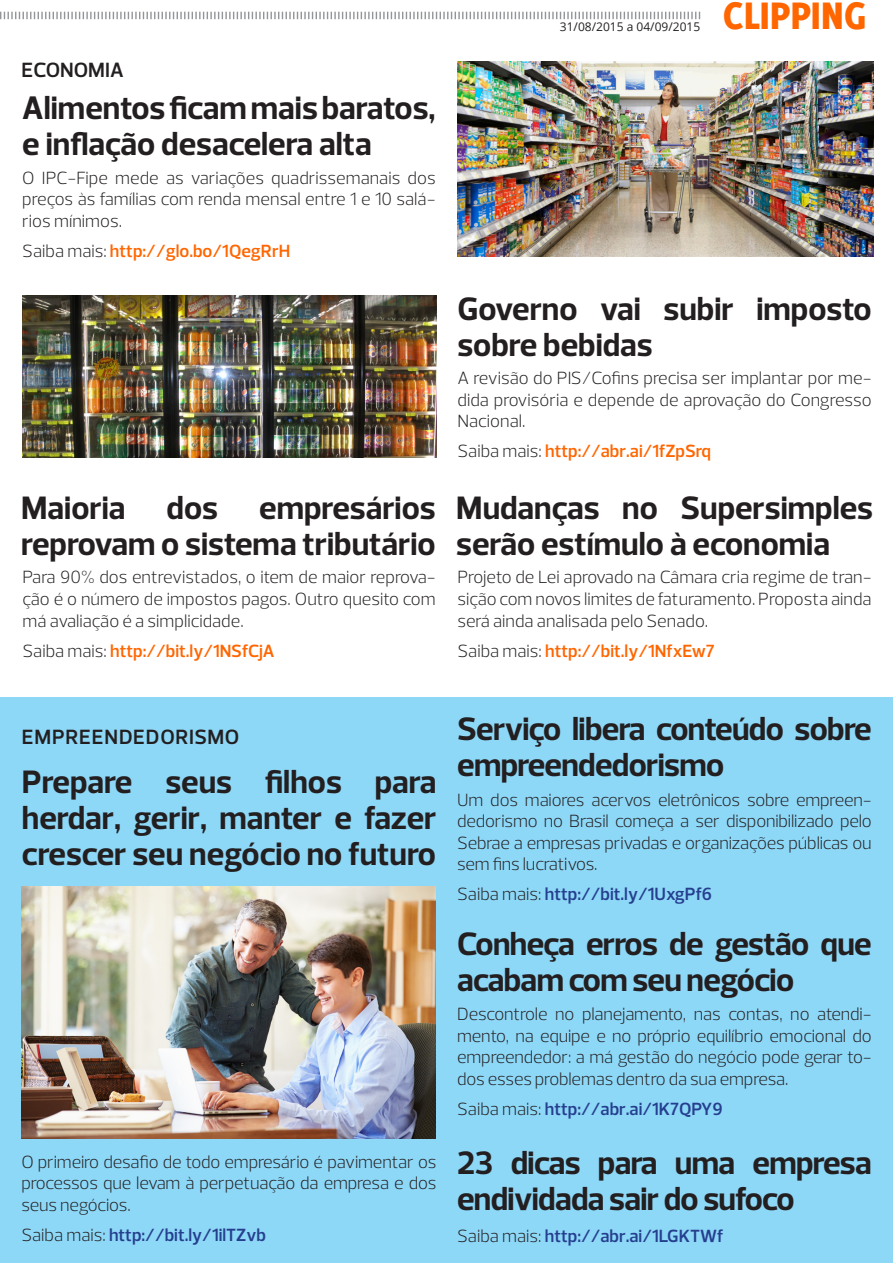
<style>
.page{position:relative;width:893px;height:1263px;background:#fff}
.page>*{position:absolute;margin:0;border:0;box-sizing:border-box;transform-origin:0 0}
.t1{font:800 42px "Delicious";color:#f60}
.t2{font:700 33px/36px "Prelo";color:#231f20}
.t3{font:700 33px/36px "Prelo";letter-spacing:-.02em;color:#231f20}
.t4{font:600 21px "Prelo";letter-spacing:.03em;color:#231f20}
.t5{font:600 21px "Prelo";color:#231f20}
.t6{font:300 18px/21.6px "Prelo";letter-spacing:-.01em;color:#231f20;text-align:justify}
.t7{font:600 18px "Prelo";color:#253f8e}
.t8{font:600 18px "Prelo";color:#f60}
.t9{font:12px "Open Sans";color:#231f20}
.s1{font-weight:300;color:#231f20}
</style>
<div class="page">
<svg style="left:0;top:12px;width:700px;height:7px"></svg>
<div style="left:0;top:697px;width:893px;height:566px;background:#8dd7f7"></div>
<img style="left:21px;top:887px;width:415px;height:252px">
<img style="left:457px;top:62px;width:416px;height:195px">
<img style="left:22px;top:295px;width:414px;height:162px">
<p class="t5" style="left:21px;top:57px;width:104px">ECONOMIA</p>
<p class="t2" style="left:22px;top:90px;width:415px">Alimentos ficam mais baratos, e inflação desacelera alta</p>
<p class="t6" style="left:22px;top:167px;width:415px">O IPC-Fipe mede as variações quadrissemanais dos preços às famílias com renda mensal entre 1 e 10 salá&shy;rios mínimos.</p>
<p class="t8" style="left:22px;top:240px;width:269px"><span class="s1">Saiba mais:</span> http://glo.bo/1QegRrH</p>
<p class="t2" style="left:21px;top:490px;width:416px">Maioria dos empresários reprovam o sistema tributário</p>
<p class="t6" style="left:22px;top:567px;width:415px">Para 90% dos entrevistados, o item de maior reprova&shy;ção é o número de impostos pagos. Outro quesito com má avaliação é a simplicidade.</p>
<p class="t8" style="left:22px;top:640px;width:254px"><span class="s1">Saiba mais:</span> http://bit.ly/1NSfCjA</p>
<p class="t9" style="left:560px;top:18px;width:142px">31/08/2015 a 04/09/2015</p>
<h1 class="t1" style="left:723px;top:-9px;width:145px">CLIPPING</h1>
<p class="t2" style="left:457px;top:291px;width:416px">Governo vai subir imposto sobre bebidas</p>
<p class="t6" style="left:457px;top:367px;width:416px">A revisão do PIS/Cofins precisa ser implantar por me&shy;dida provisória e depende de aprovação do Congresso Nacional.</p>
<p class="t8" style="left:457px;top:440px;width:255px"><span class="s1">Saiba mais:</span> http://abr.ai/1fZpSrq</p>
<p class="t2" style="left:456px;top:490px;width:418px">Mudanças no Supersimples serão estímulo à economia</p>
<p class="t6" style="left:457px;top:567px;width:416px">Projeto de Lei aprovado na Câmara cria regime de tran&shy;sição com novos limites de faturamento. Proposta ainda será ainda analisada pelo Senado.</p>
<p class="t8" style="left:457px;top:640px;width:259px"><span class="s1">Saiba mais:</span> http://bit.ly/1NfxEw7</p>
<p class="t4" style="left:22px;top:724px;width:219px">EMPREENDEDORISMO</p>
<p class="t2" style="left:22px;top:764px;width:416px;text-align:justify">Prepare seus filhos para herdar, gerir, manter e fazer crescer seu negócio no futuro</p>
<p class="t6" style="left:21px;top:1151px;width:417px">O primeiro desafio de todo empresário é pavimentar os processos que levam à perpetuação da empresa e dos seus negócios.</p>
<p class="t7" style="left:21px;top:1224px;width:246px"><span class="s1">Saiba mais:</span> http://bit.ly/1ilTZvb</p>
<p class="t3" style="left:457px;top:711px;width:416px">Serviço libera conteúdo sobre empreendedorismo</p>
<p class="t6" style="left:457px;top:789px;width:416px">Um dos maiores acervos eletrônicos sobre empreen&shy;dedorismo no Brasil começa a ser disponibilizado pelo Sebrae a empresas privadas e organizações públicas ou sem fins lucrativos.</p>
<p class="t7" style="left:457px;top:883px;width:257px"><span class="s1">Saiba mais:</span> http://bit.ly/1UxgPf6</p>
<p class="t3" style="left:457px;top:926px;width:416px">Conheça erros de gestão que acabam com seu negócio</p>
<p class="t6" style="left:457px;top:1003px;width:416px">Descontrole no planejamento, nas contas, no atendi&shy;mento, na equipe e no próprio equilíbrio emocional do empreendedor: a má gestão do negócio pode gerar to&shy;dos esses problemas dentro da sua empresa.</p>
<p class="t7" style="left:457px;top:1098px;width:267px"><span class="s1">Saiba mais:</span> http://abr.ai/1K7QPY9</p>
<p class="t3" style="left:457px;top:1145px;width:416px">23 dicas para uma empresa endividada sair do sufoco</p>
<p class="t7" style="left:457px;top:1224px;width:268px"><span class="s1">Saiba mais:</span> http://abr.ai/1LGKTWf</p>
</div>
